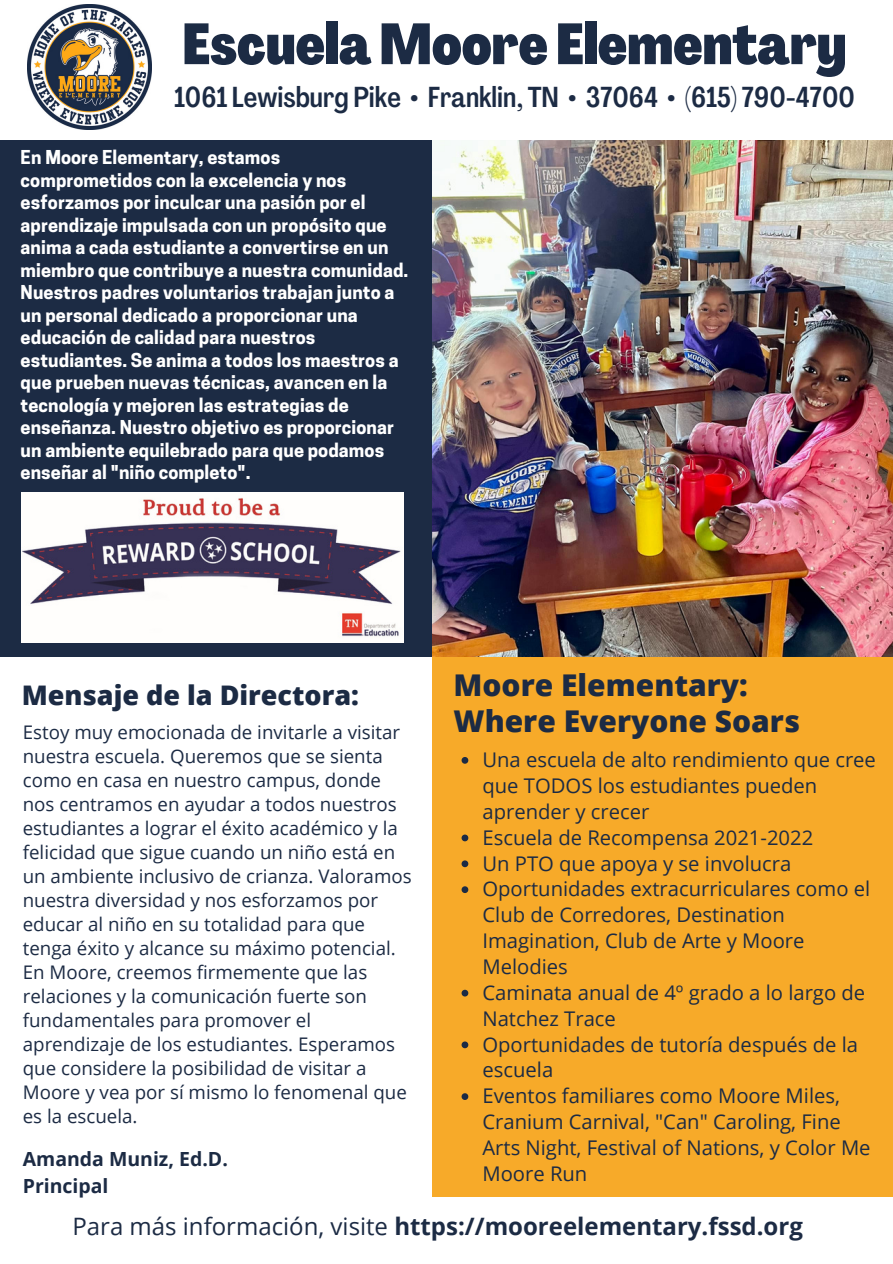
<style>
.page{position:relative;width:893px;height:1264px;background:#fff}
.page>*{position:absolute;margin:0;border:0;box-sizing:border-box;transform-origin:0 0}
.t1{font:800 57px "Agrandir Tight";color:#1c2b44}
.t2{font:800 30px "Open Sans";color:#1c2b44}
.t3{font:500 28.5px "Agrandir Tight";color:#1c2b44}
.t4{font:800 27px "Open Sans";color:#1c2b44}
.t5{font:700 24px "Open Sans";color:#1c2b44}
.t6{font:20.25px/25.8px "Open Sans";color:#1c2b44}
.t7{font:700 19.5px "Open Sans";color:#1c2b44}
.t8{font:18.75px/24px "Open Sans";color:#1c2b44}
.t9{font:700 18px/22.5px "Cooper Hewitt";letter-spacing:.005em;color:#fff}
.s1{font-weight:400}
</style>
<div class="page">
<div style="left:432px;top:619px;width:460px;height:577px;background:#f7aa29"></div>
<img style="left:432px;top:140px;width:460px;height:516px">
<img style="left:27px;top:5px;width:125px;height:125px">
<div style="left:0;top:140px;width:432px;height:517px;background:#1c2b44"></div>
<img style="left:22px;top:492px;width:382px;height:150px">
<svg style="left:461px;top:757px;width:7px;height:6px"></svg>
<svg style="left:461px;top:834px;width:7px;height:7px"></svg>
<svg style="left:461px;top:860px;width:7px;height:7px"></svg>
<svg style="left:461px;top:886px;width:7px;height:7px"></svg>
<svg style="left:461px;top:989px;width:7px;height:7px"></svg>
<svg style="left:461px;top:1041px;width:7px;height:7px"></svg>
<svg style="left:461px;top:1093px;width:7px;height:6px"></svg>
<p class="t1" style="left:182px;top:21px;width:665px">EscuelaMoore Elementary</p>
<p class="t3" style="left:174px;top:85px;width:682px">1061 Lewisburg Pike • Franklin, TN • 37064 • (615) 790-4700</p>
<p class="t9" style="left:21px;top:149px;width:389px">En Moore Elementary, estamos comprometidos con la excelencia y nos esforzamos por inculcar una pasión por el aprendizaje impulsada con un propósito que anima a cada estudiante a convertirse en un miembro que contribuye a nuestra comunidad.<br>Nuestros padres voluntarios trabajan junto a un personal dedicado a proporcionar una educación de calidad para nuestros estudiantes. Se anima a todos los maestros a que prueben nuevas técnicas, avancen en la tecnología y mejoren las estrategias de enseñanza. Nuestro objetivo es proporcionar un ambiente equilebrado para que podamos enseñar al "niño completo".</p>
<p class="t4" style="left:22px;top:676px;width:339px">Mensaje de la Directora:</p>
<p class="t8" style="left:23px;top:719px;width:390px">Estoy muy emocionada de invitarle a visitar nuestra escuela. Queremos que se sienta como en casa en nuestro campus, donde nos centramos en ayudar a todos nuestros estudiantes a lograr el éxito académico y la felicidad que sigue cuando un niño está en un ambiente inclusivo de crianza. Valoramos nuestra diversidad y nos esforzamos por educar al niño en su totalidad para que tenga éxito y alcance su máximo potencial.<br>En Moore, creemos firmemente que las relaciones y la comunicación fuerte son fundamentales para promover el aprendizaje de los estudiantes. Esperamos que considere la posibilidad de visitar a Moore y vea por sí mismo lo fenomenal que es la escuela.</p>
<p class="t7" style="left:23px;top:1145px;width:207px">Amanda Muniz, Ed.D.</p>
<p class="t7" style="left:23px;top:1172px;width:87px">Principal</p>
<p class="t2" style="left:453px;top:664px;width:296px">Moore Elementary:</p>
<p class="t2" style="left:453px;top:700px;width:348px">Where Everyone Soars</p>
<p class="t6" style="left:482px;top:746px;width:395px">Una escuela de alto rendimiento que cree que TODOS los estudiantes pueden aprender y crecer</p>
<p class="t6" style="left:482px;top:824px;width:332px">Escuela de Recompensa 2021-2022</p>
<p class="t6" style="left:482px;top:849px;width:310px">Un PTO que apoya y se involucra</p>
<p class="t6" style="left:482px;top:875px;width:389px">Oportunidades extracurriculares como el<br>Club de Corredores, Destination<br>Imagination, Club de Arte y Moore<br>Melodies</p>
<p class="t6" style="left:482px;top:979px;width:384px">Caminata anual de 4º grado a lo largo de<br>Natchez Trace</p>
<p class="t6" style="left:482px;top:1030px;width:377px">Oportunidades de tutoría después de la escuela</p>
<p class="t6" style="left:482px;top:1082px;width:389px">Eventos familiares como Moore Miles,<br>Cranium Carnival, "Can" Caroling, Fine<br>Arts Night, Festival of Nations, y Color Me<br>Moore Run</p>
<p class="t5" style="left:72px;top:1209px;width:732px"><span class="s1">Para más información, visite</span> https://mooreelementary.fssd.org</p>
</div>
